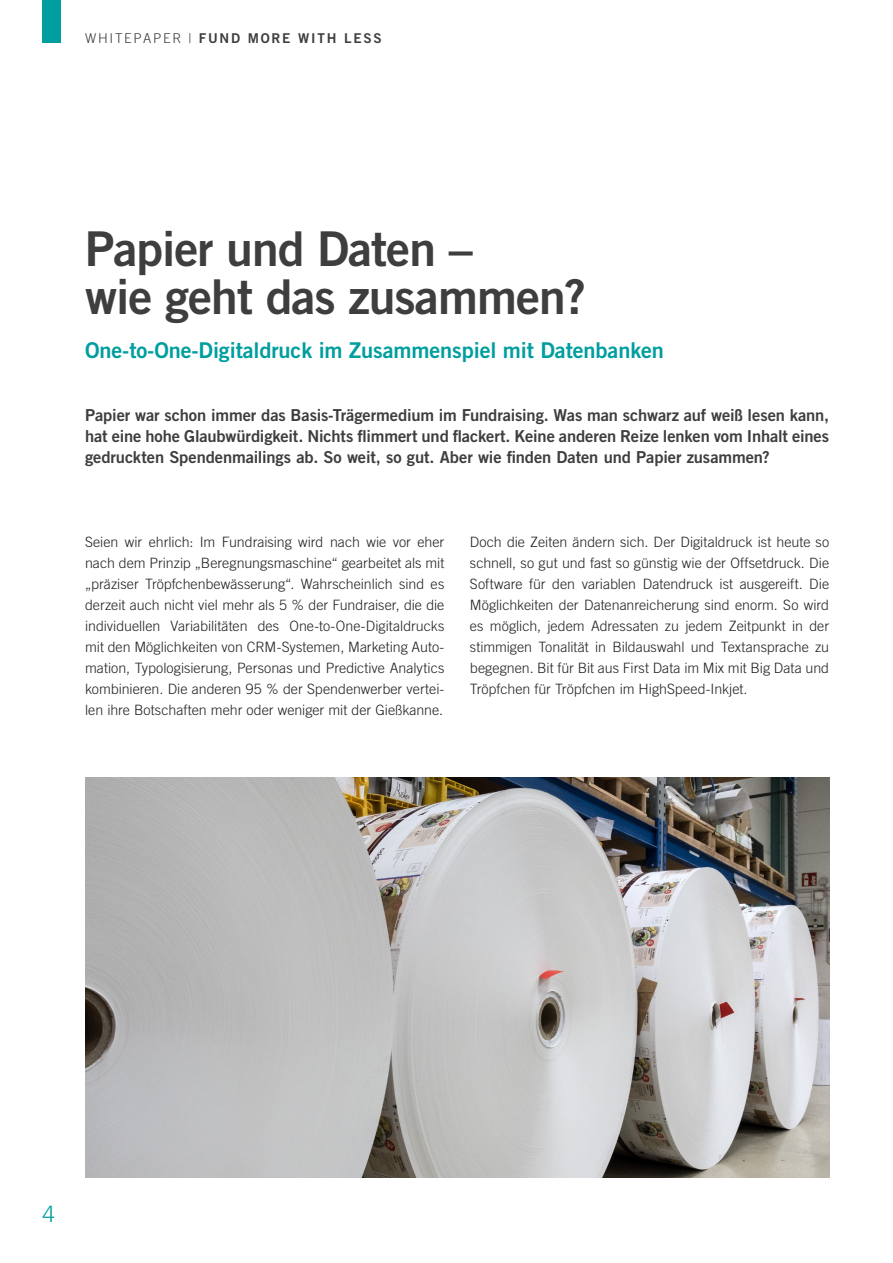
<style>
.page{position:relative;width:893px;height:1263px;background:#fff}
.page>*{position:absolute;margin:0;border:0;box-sizing:border-box;transform-origin:0 0}
.t1{font:48px/48px "Trade Gothic LT Std Bd 2";letter-spacing:-.02em;color:#3e3e3f}
.t2{font:300 22.5px "Trade Gothic LT Std";color:#009e9f}
.t3{font:21.75px "Trade Gothic LT Std Bd 2";letter-spacing:-.005em;color:#009e9f}
.t4{font:16.5px/21px "Trade Gothic LT Std Bd 2";letter-spacing:-.005em;color:#3e3e3f;text-align:justify}
.t5{font:300 14.25px/21px "Trade Gothic LT Std";color:#231f20;text-align:justify}
.t6{font:13.5px "Trade Gothic LT Std Bd 2";letter-spacing:.13em;color:#3e3e3f}
.s1{font-family:"Trade Gothic LT Std";font-weight:300}
</style>
<div class="page">
<div style="left:43px;top:0;width:18px;height:43px;background:#009e9f"></div>
<img style="left:85px;top:778px;width:744px;height:400px">
<p class="t6" style="left:85px;top:29px;width:298px"><span class="s1">WHITEPAPER |</span> FUND MORE WITH LESS</p>
<h1 class="t1" style="left:85px;top:224px;width:503px">Papier und Daten –<br>wie geht das zusammen?</h1>
<h3 class="t3" style="left:85px;top:337px;width:580px">One-to-One-Digitaldruck im Zusammenspiel mit Datenbanken</h3>
<p class="t4" style="left:85px;top:404px;width:746px">Papier war schon immer das Basis-Trägermedium im Fundraising. Was man schwarz auf weiß lesen kann, hat eine hohe Glaubwürdigkeit. Nichts flimmert und flackert. Keine anderen Reize lenken vom Inhalt eines gedruckten Spendenmailings ab. So weit, so gut. Aber wie finden Daten und Papier zusammen?</p>
<p class="t5" style="left:85px;top:531px;width:361px">Seien wir ehrlich: Im Fundraising wird nach wie vor eher nach dem Prinzip „Beregnungsmaschine“ gearbeitet als mit „präziser Tröpfchenbewässerung“. Wahrscheinlich sind es derzeit auch nicht viel mehr als 5 % der Fundraiser, die die individuellen Variabilitäten des One-to-One-Digitaldrucks mit den Möglichkeiten von CRM-Systemen, Marketing Auto&shy;mation, Typologisierung, Personas und Predictive Analytics kombinieren. Die anderen 95 % der Spendenwerber vertei&shy;len ihre Botschaften mehr oder weniger mit der Gießkanne.</p>
<p class="t5" style="left:470px;top:531px;width:361px">Doch die Zeiten ändern sich. Der Digitaldruck ist heute so schnell, so gut und fast so günstig wie der Offsetdruck. Die Software für den variablen Datendruck ist ausgereift. Die Möglichkeiten der Datenanreicherung sind enorm. So wird es möglich, jedem Adressaten zu jedem Zeitpunkt in der stimmigen Tonalität in Bildauswahl und Textansprache zu begegnen. Bit für Bit aus First Data im Mix mit Big Data und Tröpfchen für Tröpfchen im HighSpeed-Inkjet.</p>
<h2 class="t2" style="left:43px;top:1200px;width:14px">4</h2>
</div>
